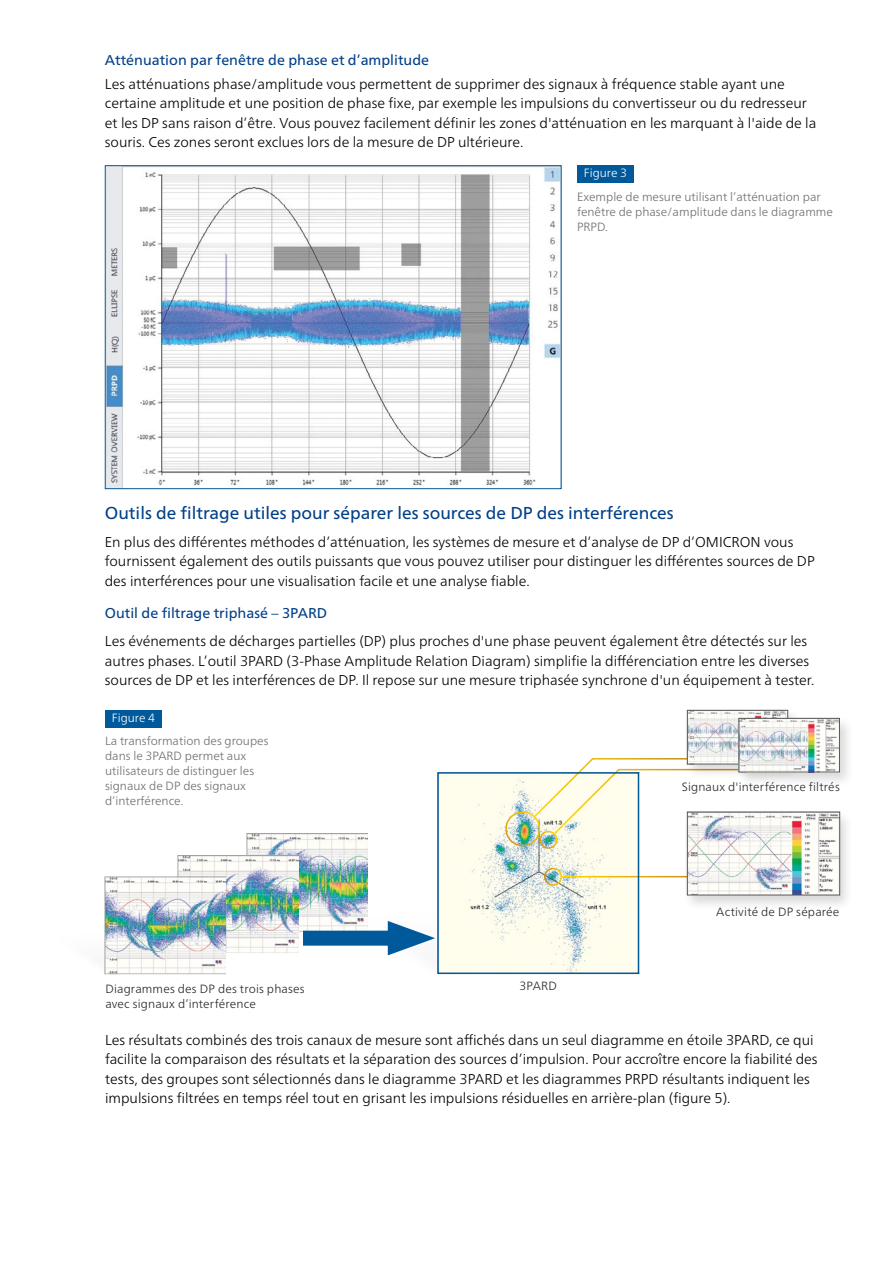
<style>
.page{position:relative;width:893px;height:1263px;background:#fff}
.page>*{position:absolute;margin:0;border:0;box-sizing:border-box;transform-origin:0 0}
.t1{font:17.25px "Frutiger Neue LTW1 G";color:#023f88}
.t2{font:300 14.25px/19.5px "Frutiger Neue LTW1 G";color:#000}
.t3{font:14.25px "Frutiger Neue LTW1 G";color:#023f88}
.t4{font:300 12px/15px "Frutiger Neue LTW1 G";color:#6d6e71}
.Picture_-_Descriptio{font:300 12px/15px "Frutiger Neue LTW1 G";letter-spacing:.01em;color:#292829}
.t5{font:300 12px "Frutiger Neue LTW1 G";color:#fff}
.s1{font-style:inherit}
</style>
<div class="page">
<div style="left:105px;top:710px;width:56px;height:17px;background:#00599a"></div>
<div style="left:577px;top:165px;width:56px;height:18px;background:#00599a"></div>
<img style="left:107px;top:167px;width:452px;height:320px">
<div style="left:105px;top:165px;width:456px;height:324px;border:1px solid #00599a"></div>
<img style="left:257px;top:775px;width:379px;height:196px">
<div style="left:505px;top:811px;width:35px;height:35px;border:2px solid #fff;border-radius:50%"></div>
<div style="left:684px;top:707px;width:119px;height:72px;background:#000;opacity:.15"></div>
<img style="left:689px;top:712px;width:96px;height:45px">
<div style="left:687px;top:710px;width:101px;height:54px;border:1px solid #58595b"></div>
<div style="left:682px;top:810px;width:171px;height:102px;background:#000;opacity:.15"></div>
<svg style="left:533px;top:757px;width:307px;height:138px"></svg>
<div style="left:735px;top:715px;width:120px;height:73px;background:#000;opacity:.15"></div>
<img style="left:741px;top:720px;width:97px;height:50px">
<div style="left:739px;top:718px;width:101px;height:54px;border:1px solid #58595b"></div>
<img style="left:177px;top:834px;width:190px;height:98px">
<img style="left:177px;top:856px;width:121px;height:97px">
<img style="left:104px;top:876px;width:121px;height:98px">
<div style="left:303px;top:931px;width:104px;height:15px;background:#00599a"></div>
<svg style="left:388px;top:921px;width:47px;height:34px"></svg>
<div style="left:437px;top:772px;width:202px;height:202px;border:2px solid #00599a"></div>
<p class="t3" style="left:105px;top:49px;width:326px">Atténuation par fenêtre de phase et d’amplitude</p>
<p class="t2" style="left:105px;top:74px;width:713px">Les atténuations phase/amplitude vous permettent de supprimer des signaux à fréquence stable ayant une certaine amplitude et une position de phase fixe, par exemple les impulsions du convertisseur ou du redresseur et les DP sans raison d’être. Vous pouvez facilement définir les zones d'atténuation en les marquant à l'aide de la souris. Ces zones seront exclues lors de la mesure de DP ultérieure.</p>
<p class="t5" style="left:584px;top:166px;width:45px">Figure 3</p>
<p class="t4" style="left:577px;top:189px;width:257px">Exemple de mesure utilisant l’atténuation par fenêtre de phase/amplitude dans le diagramme<br>PRPD.</p>
<p class="t1" style="left:105px;top:500px;width:570px">Outils de filtrage utiles pour séparer les sources de DP des interférences</p>
<p class="t2" style="left:105px;top:532px;width:711px">En plus des différentes méthodes d’atténuation, les systèmes de mesure et d’analyse de DP d’OMICRON vous fournissent également des outils puissants que vous pouvez utiliser pour distinguer les différentes sources de DP des interférences pour une visualisation facile et une analyse fiable.</p>
<p class="t3" style="left:105px;top:602px;width:224px">Outil de filtrage triphasé <span class="s1">–</span> 3PARD</p>
<p class="t2" style="left:105px;top:631px;width:711px">Les événements de décharges partielles (DP) plus proches d'une phase peuvent également être détectés sur les autres phases. L’outil 3PARD (3-Phase Amplitude Relation Diagram) simplifie la différenciation entre les diverses sources de DP et les interférences de DP. Il repose sur une mesure triphasée synchrone d'un équipement à tester.</p>
<p class="t5" style="left:112px;top:710px;width:45px">Figure 4</p>
<p class="t4" style="left:105px;top:733px;width:165px">La transformation des groupes dans le 3PARD permet aux utilisateurs de distinguer les signaux de DP des signaux d’interférence.</p>
<p class="Picture_-_Descriptio" style="left:105px;top:981px;width:201px">Diagrammes des DP des trois phases avec signaux d’interférence</p>
<p class="Picture_-_Descriptio" style="left:520px;top:978px;width:39px">3PARD</p>
<p class="Picture_-_Descriptio" style="left:682px;top:779px;width:160px">Signaux d'interférence filtrés</p>
<p class="Picture_-_Descriptio" style="left:716px;top:904px;width:125px">Activité de DP séparée</p>
<p class="t2" style="left:105px;top:1030px;width:714px">Les résultats combinés des trois canaux de mesure sont affichés dans un seul diagramme en étoile 3PARD, ce qui facilite la comparaison des résultats et la séparation des sources d’impulsion. Pour accroître encore la fiabilité des tests, des groupes sont sélectionnés dans le diagramme 3PARD et les diagrammes PRPD résultants indiquent les impulsions filtrées en temps réel tout en grisant les impulsions résiduelles en arrière-plan (figure 5).</p>
</div>
